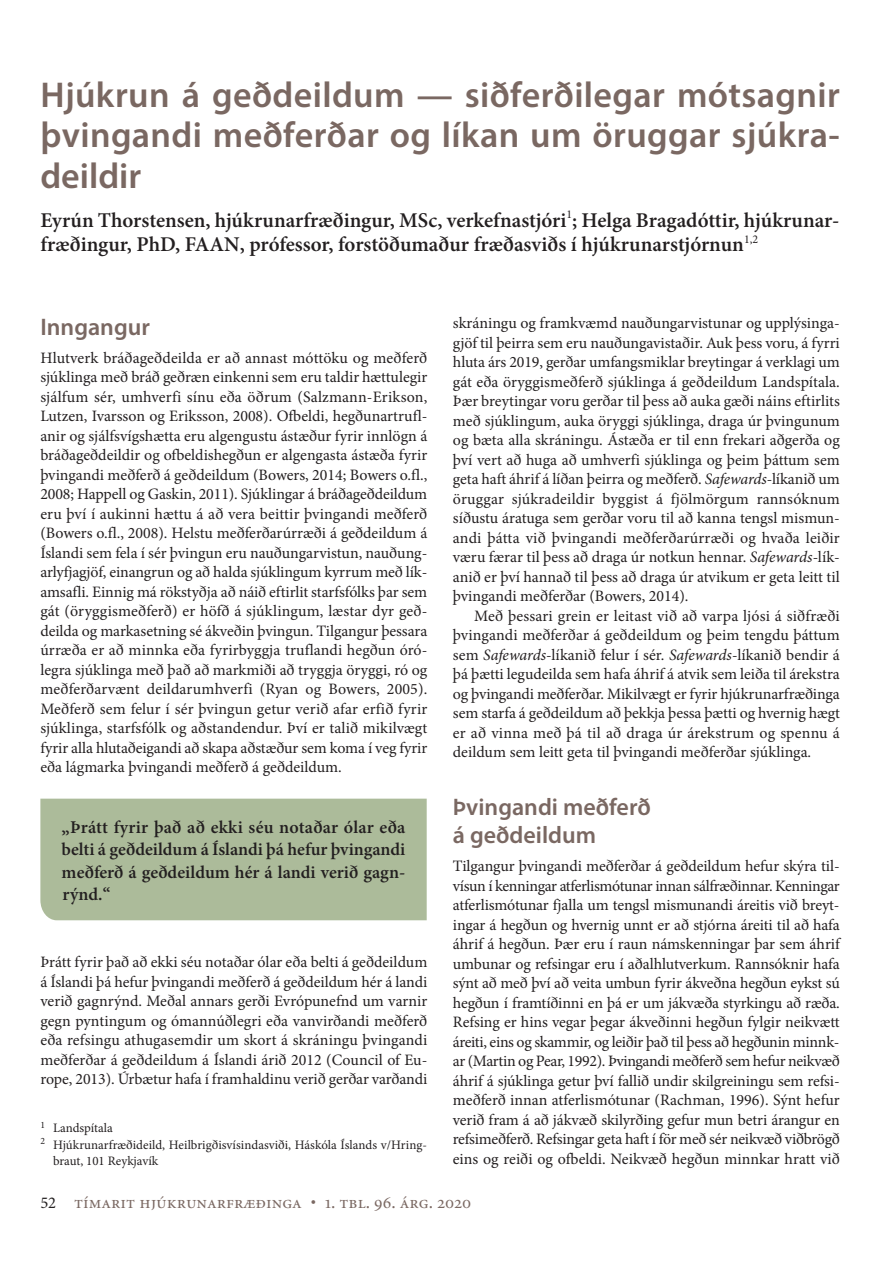
<style>
.page{position:relative;width:893px;height:1263px;background:#fff}
.page>*{position:absolute;margin:0;border:0;box-sizing:border-box;transform-origin:0 0}
.t1{font:600 36px/40.5px "Myriad Pro";letter-spacing:.01em;color:#7a6862;text-align:justify}
.t2{font:600 24px/28px "Myriad Pro";color:#7a6862}
.t3{font:600 21px/24px "Minion Pro";color:#231f20}
.t4{font:600 18px/22.5px "Minion Pro";color:#231f20;text-align:justify}
.t5{font:18px "Minion Regular SC";color:#7a6862}
.t6{font:15.9px/19.5px "Minion Pro";color:#231f20;text-align:justify}
.t7{font:12.9px "Minion Pro";color:#231f20}
.s1{font-style:italic}
.s2{font-family:"Minion Pro";font-size:16.5px;color:#231f20}
</style>
<div class="page">
<div style="left:40px;top:799px;width:387px;height:121px;background:#acbb9a"></div>
<h1 class="t1" style="left:40px;top:77px;width:801px">Hjúkrun á geðdeildum — siðferðilegar mótsagnir þvingandi meðferðar og líkan um öruggar sjúkra&shy;deildir</h1>
<h3 class="t3" style="left:40px;top:210px;width:800px">Eyrún Thorstensen, hjúkrunarfræðingur, MSc, verkefnastjóri<sup>1</sup>; Helga Bragadóttir, hjúkrunar&shy;fræðingur, PhD, FAAN, prófessor, forstöðumaður fræðasviðs í hjúkrunarstjórnun<sup>1,2</sup></h3>
<p class="t6" style="left:453px;top:315px;width:388px">skráningu og framkvæmd nauðungarvistunar og upplýsinga&shy;gjöftil þeirra sem eru nauðungavistaðir. auk þess voru, á fyrri hluta árs 2019, gerðar umfangsmiklar breytingar á verklagi um gát eða öryggismeðferð sjúklinga á geðdeildum Landspítala.<br>Þær breytingar voru gerðar til þess að auka gæði náins eftirlits með sjúklingum, auka öryggi sjúklinga, draga úr þvingunum og bæta alla skráningu. Ástæða er til enn frekari aðgerða og því vert að huga að umhverfi sjúklinga og þeim þáttum sem geta haft áhrifá líðan þeirra og meðferð. <span class="s1">Safewards-</span>líkanið um öruggar sjúkradeildir byggist á fjölmörgum rannsóknum síðustu áratuga sem gerðar voru til að kanna tengsl mismun&shy;andi þátta við þvingandi meðferðarúrræði og hvaða leiðir væru færar til þess að draga úr notkun hennar. <span class="s1">Safewards-</span>lík&shy;anið er því hannað til þess að draga úr atvikum er geta leitt til þvingandi meðferðar (Bowers, 2014).</p>
<p class="t6" style="left:453px;top:607px;width:388px;text-indent:21px">Með þessari grein er leitast við að varpa ljósi á siðfræði þvingandi meðferðar á geðdeildum og þeim tengdu þáttum sem <span class="s1">Safewards-</span>líkanið felur í sér. <span class="s1">Safewards-</span>líkanið bendir á þá þætti legudeilda sem hafa áhrifá atvik sem leiða til árekstra og þvingandi meðferðar. Mikilvægt er fyrir hjúkrunarfræðinga sem starfa á geðdeildum að þekkja þessa þætti og hvernig hægt er að vinna með þá til að draga úr árekstrum og spennu á deildum sem leitt geta til þvingandi meðferðar sjúklinga.</p>
<h2 class="t2" style="left:453px;top:795px;width:200px">Þvingandi meðferð á geðdeildum</h2>
<p class="t6" style="left:453px;top:858px;width:390px">Tilgangur þvingandi meðferðar á geðdeildum hefur skýra til&shy;vísun í kenningar atferlismótunar innan sálfræðinnar. kenningar atferlismótunar fjalla um tengsl mismunandi áreitis við breyt&shy;ingar á hegðun og hvernig unnt er að stjórna áreiti til að hafa áhrif á hegðun. Þær eru í raun námskenningar þar sem áhrif umbunar og refsingar eru í aðalhlutverkum. rannsóknir hafa sýnt að með því að veita umbun fyrir ákveðna hegðun eykst sú hegðun í framtíðinni en þá er um jákvæða styrkingu að ræða. refsing er hins vegar þegar ákveðinni hegðun fylgir neikvætt áreiti, eins og skammir, og leiðir það til þess að hegðunin minnk&shy;ar (Martin og Pear, 1992). Þvingandi meðferð sem hefur neikvæð áhrif á sjúklinga getur því fallið undir skilgreiningu sem refsi&shy;meðferð innan atferlismótunar (rachman, 1996). Sýnt hefur verið fram á að jákvæð skilyrðing gefur mun betri árangur en refsimeðferð. refsingar geta haft í för með sér neikvæð viðbrögð eins og reiði og ofbeldi. neikvæð hegðun minnkar hratt við</p>
<p class="t5" style="left:40px;top:1195px;width:432px"><span class="s2">52</span> tímarit hjúkrunarfræðinga • 1. tbl. 96. árg. 2020</p>
<h2 class="t2" style="left:40px;top:314px;width:111px">Inngangur</h2>
<p class="t6" style="left:40px;top:349px;width:388px">hlutverk bráðageðdeilda er að annast móttöku og meðferð sjúklinga með bráð geðræn einkenni sem eru taldir hættulegir sjálfum sér, umhverfi sínu eða öðrum (Salzmann-Erikson, Lutzen, ivarsson og Eriksson, 2008). Ofbeldi, hegðunartrufl&shy;anir og sjálfsvígshætta eru algengustu ástæður fyrir innlögn á bráðageðdeildir og ofbeldishegðun er algengasta ástæða fyrir þvingandi meðferð á geðdeildum (Bowers, 2014; Bowers o.fl., 2008; happell og gaskin, 2011). Sjúklingar á bráðageðdeildum eru því í aukinni hættu á að vera beittir þvingandi meðferð (Bowers o.fl., 2008). helstu meðferðarúrræði á geðdeildum á Íslandi sem fela í sér þvingun eru nauðungarvistun, nauðung&shy;arlyfjagjöf, einangrun og að halda sjúklingum kyrrum með lík&shy;amsafli. Einnig má rökstyðja að náið eftirlit starfsfólks þar sem gát (öryggismeðferð) er höfð á sjúklingum, læstar dyr geð&shy;deilda og markasetning sé ákveðin þvingun. Tilgangur þessara úrræða er að minnka eða fyrirbyggja truflandi hegðun óró&shy;legra sjúklinga með það að markmiði að tryggja öryggi, ró og meðferðarvænt deildarumhverfi (ryan og Bowers, 2005).<br>Meðferð sem felur í sér þvingun getur verið afar erfið fyrir sjúklinga, starfsfólk og aðstandendur. Því er talið mikilvægt fyrir alla hlutaðeigandi að skapa aðstæður sem koma í veg fyrir eða lágmarka þvingandi meðferð á geðdeildum.</p>
<p class="t4" style="left:62px;top:817px;width:345px">„Þrátt fyrir það að ekki séu notaðar ólar eða belti á geðdeildum á Íslandi þá hefur þvingandi meðferð á geðdeildum hér á landi verið gagn&shy;rýnd.“</p>
<p class="t6" style="left:40px;top:954px;width:388px">Þrátt fyrir það að ekki séu notaðar ólar eða belti á geðdeildum á Íslandi þá hefur þvingandi meðferð á geðdeildum hér á landi verið gagnrýnd. Meðal annars gerði Evrópunefnd um varnir gegn pyntingum og ómannúðlegri eða vanvirðandi meðferð eða refsingu athugasemdir um skort á skráningu þvingandi meðferðar á geðdeildum á Íslandi árið 2012 (Council of Eu&shy;rope, 2013). úrbætur hafa í framhaldinu verið gerðar varðandi</p>
<p class="t7" style="left:40px;top:1123px;width:74px"><sup>1</sup> Landspítala</p>
<p class="t7" style="left:40px;top:1139px;width:388px"><sup>2</sup> hjúkrunarfræðideild, heilbrigðisvísindasviði, háskóla Íslands v/hring-</p>
<p class="t7" style="left:53px;top:1156px;width:107px">braut, 101 reykjavík</p>
</div>
